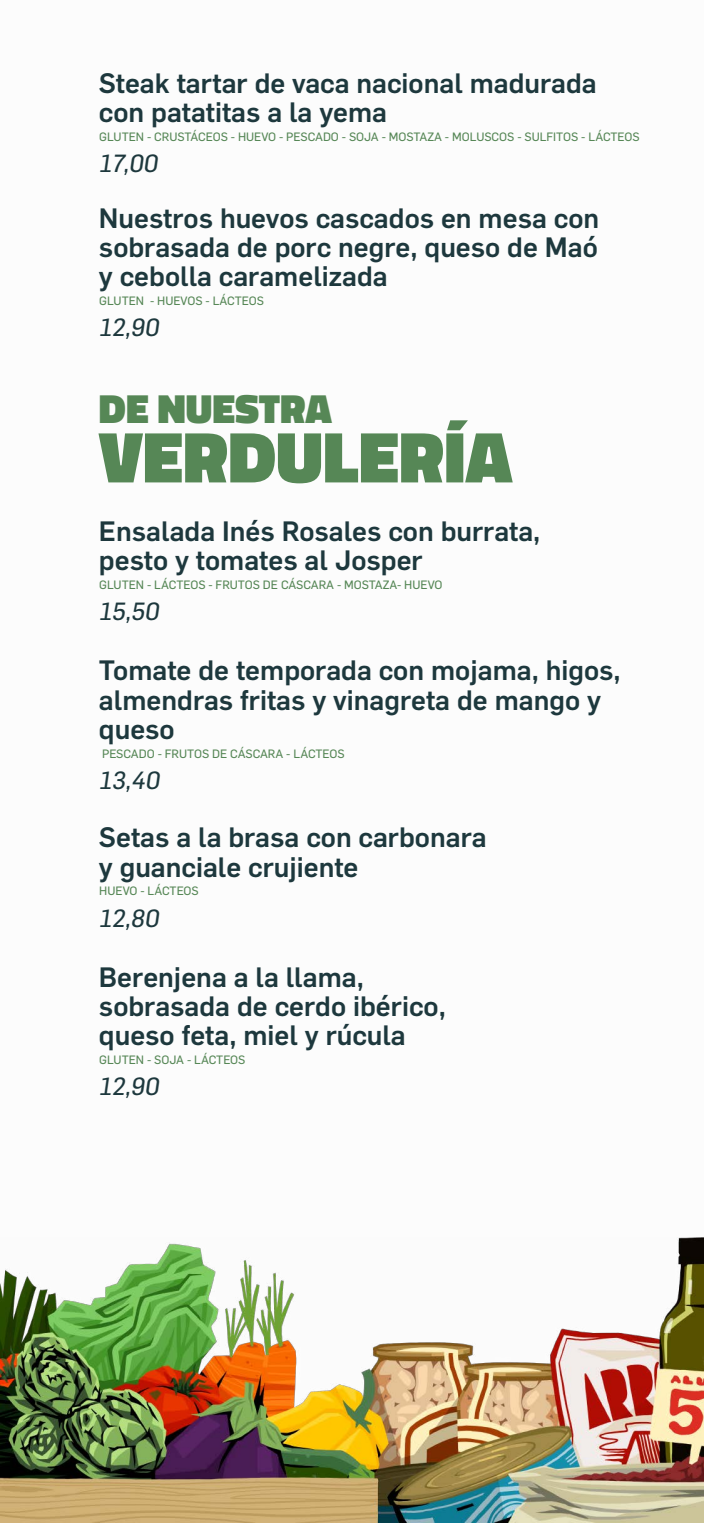
<style>
.page{position:relative;width:704px;height:1523px;background:#fff}
.page>*{position:absolute;margin:0;border:0;box-sizing:border-box;transform-origin:0 0}
.t1{font:900 73.12px "Titillium";color:#568756}
.t2{font:900 41.25px "Titillium";color:#568756}
.t3{font:500 27.5px/29.4px "Flama";color:#1d383d}
.t4{font:24.38px "Flama Basic";color:#1d383d}
.t5{font:11.88px "Flama Basic";color:#568756}
</style>
<div class="page">
<img style="left:0;top:1238px;width:703px;height:284px">
<p class="t3" style="left:99px;top:66px;width:499px">Steak tartar de vaca nacional madurada con patatitas a la yema</p>
<p class="t4" style="left:99px;top:146px;width:64px">17,00</p>
<p class="t5" style="left:99px;top:128px;width:541px">GLUTEN - CRUSTÁCEOS - HUEVO - PESCADO - SOJA - MOSTAZA - MOLUSCOS - SULFITOS - LÁCTEOS</p>
<p class="t3" style="left:99px;top:201px;width:501px;text-align:justify">Nuestros huevos cascados en mesa con sobrasada de porc negre, queso de Maó y cebolla caramelizada</p>
<p class="t4" style="left:99px;top:310px;width:65px">12,90</p>
<p class="t5" style="left:99px;top:292px;width:166px">GLUTEN - HUEVOS - LÁCTEOS</p>
<h2 class="t2" style="left:99px;top:378px;width:234px">DE NUESTRA</h2>
<h1 class="t1" style="left:99px;top:403px;width:414px">VERDULERÍA</h1>
<p class="t3" style="left:99px;top:514px;width:442px">Ensalada Inés Rosales con burrata, pesto y tomates al Josper</p>
<p class="t4" style="left:99px;top:594px;width:65px">15,50</p>
<p class="t5" style="left:99px;top:576px;width:344px">GLUTEN - LÁCTEOS - FRUTOS DE CÁSCARA - MOSTAZA- HUEVO</p>
<p class="t3" style="left:99px;top:654px;width:523px">Tomate de temporada con mojama, higos, almendras fritas y vinagreta de mango y queso</p>
<p class="t4" style="left:99px;top:763px;width:66px">13,40</p>
<p class="t5" style="left:102px;top:745px;width:244px">PESCADO - FRUTOS DE CÁSCARA - LÁCTEOS</p>
<p class="t3" style="left:99px;top:821px;width:389px">Setas a la brasa con carbonara y guanciale crujiente</p>
<p class="t4" style="left:99px;top:900px;width:65px">12,80</p>
<p class="t5" style="left:99px;top:882px;width:101px">HUEVO - LÁCTEOS</p>
<p class="t3" style="left:99px;top:960px;width:348px">Berenjena a la llama, sobrasada de cerdo ibérico, queso feta, miel y rúcula</p>
<p class="t4" style="left:99px;top:1069px;width:65px">12,90</p>
<p class="t5" style="left:99px;top:1051px;width:147px">GLUTEN - SOJA - LÁCTEOS</p>
</div>
